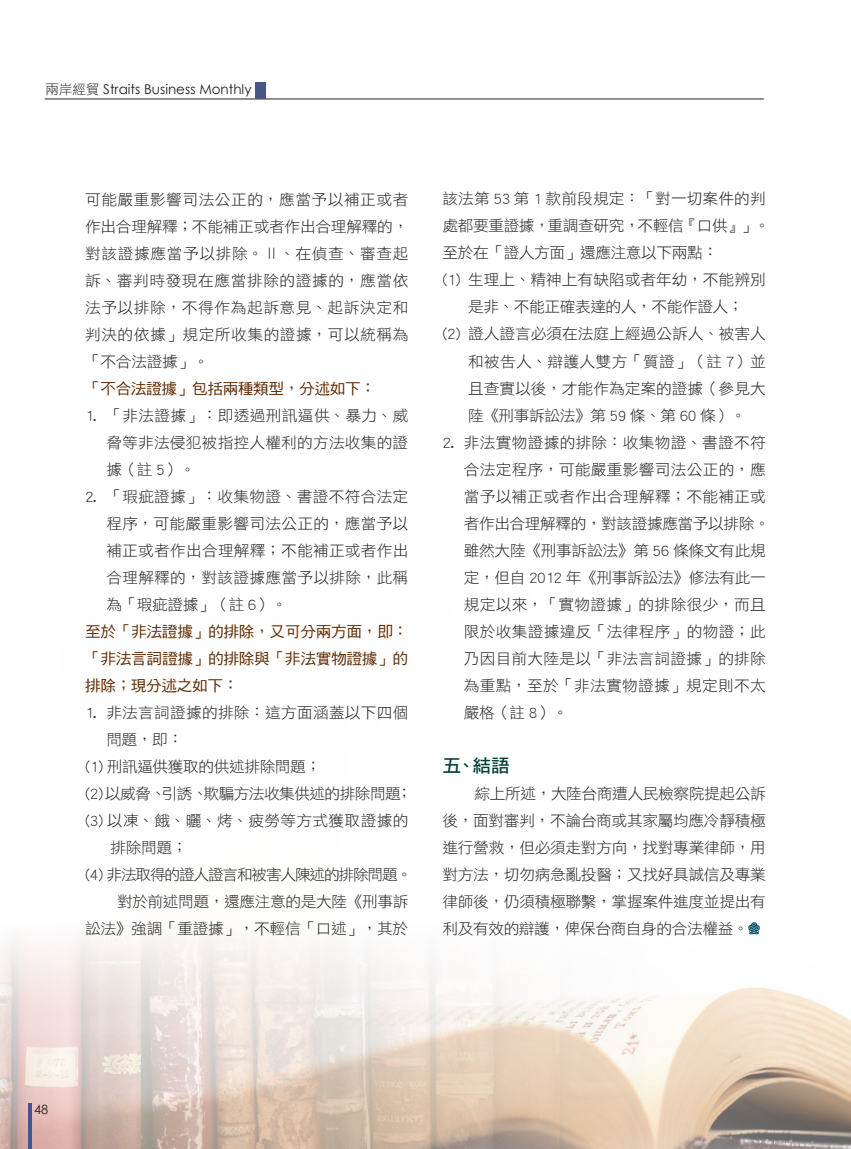
<style>
.page{position:relative;width:851px;height:1149px;background:#fff}
.page>*{position:absolute;margin:0;border:0;box-sizing:border-box;transform-origin:0 0}
.t1{font:18.15px "DF Hei Std W7";color:#003f3b}
.t2{font:15.3px/27px "DF Hei Std W3";letter-spacing:-.005em;color:#231f20;text-align:justify}
.t3{font:15.3px "DF Hei Std W3";letter-spacing:-.03em;color:#231f20}
.t4{font:15.3px/27px "DF Hei Std W5";letter-spacing:-.025em;color:#5f2a00;text-align:justify}
.t5{font:15.3px "DF Hei Std W3";letter-spacing:.02em;color:#231f20}
.t6{font:15.3px "DF Hei Std W3";letter-spacing:-.04em;color:#231f20}
.t7{font:15.3px "DF Hei Std W3";letter-spacing:-.08em;color:#231f20}
.t8{font:15.3px "DF Hei Std W3";letter-spacing:-.025em;color:#231f20}
.t9{font:13.5px "Century Gothic";color:#231f20}
.t10{font:12.75px "Century Gothic";color:#231f20}
.s1{font-family:"DF Hei Std W3"}
</style>
<div class="page">
<img style="left:0;top:934px;width:850px;height:214px">
<hr style="left:45px;top:99px;width:718px;height:1px;background:#231f20">
<div style="left:256px;top:83px;width:10px;height:16px;background:#465785"></div>
<hr style="left:28px;top:1103px;width:3px;height:45px;background:#465785">
<svg style="left:748px;top:922px;width:12px;height:12px"></svg>
<p class="t9" style="left:45px;top:80px;width:207px"><span class="s1">兩岸經貿</span> Straits Business Monthly</p>
<p class="t2" style="left:85px;top:185px;width:325px">可能嚴重影響司法公正的，應當予以補正或者作出合理解釋；不能補正或者作出合理解釋的，對該證據應當予以排除。Ⅱ、在偵查、審查起訴、審判時發現在應當排除的證據的，應當依法予以排除，不得作為起訴意見、起訴決定和判決的依據」規定所收集的證據，可以統稱為「不合法證據」。</p>
<p class="t4" style="left:85px;top:374px;width:292px">「不合法證據」包括兩種類型，分述如下：</p>
<p class="t2" style="left:106px;top:401px;width:303px;text-indent:-21px">1. 「非法證據」：即透過刑訊逼供、暴力、威脅等非法侵犯被指控人權利的方法收集的證據（註 5）。</p>
<p class="t2" style="left:106px;top:482px;width:303px;text-indent:-21px">2. 「瑕疵證據」：收集物證、書證不符合法定程序，可能嚴重影響司法公正的，應當予以補正或者作出合理解釋；不能補正或者作出合理解釋的，對該證據應當予以排除，此稱為「瑕疵證據」（註 6）。</p>
<p class="t4" style="left:85px;top:617px;width:325px">至於「非法證據」的排除，又可分兩方面，即：「非法言詞證據」的排除與「非法實物證據」的排除；現分述之如下：</p>
<p class="t2" style="left:85px;top:698px;width:325px">1. 非法言詞證據的排除：這方面涵蓋以下四個</p>
<p class="t2" style="left:106px;top:725px;width:78px">問題，即：</p>
<p class="t3" style="left:85px;top:757px;width:238px">(1) 刑訊逼供獲取的供述排除問題；</p>
<p class="t6" style="left:85px;top:784px;width:329px">(2)以威脅、引誘、欺騙方法收集供述的排除問題；</p>
<p class="t5" style="left:85px;top:811px;width:325px">(3) 以凍、餓、曬、烤、疲勞等方式獲取證據的</p>
<p class="t2" style="left:111px;top:833px;width:78px">排除問題；</p>
<p class="t7" style="left:85px;top:865px;width:329px">(4) 非法取得的證人證言和被害人陳述的排除問題。</p>
<p class="t3" style="left:117px;top:892px;width:293px">對於前述問題，還應注意的是大陸《刑事訴</p>
<p class="t8" style="left:85px;top:919px;width:325px">訟法》強調「重證據」，不輕信「口述」，其於</p>
<p class="t2" style="left:442px;top:185px;width:325px">該法第 53 第 1 款前段規定：「對一切案件的判</p>
<p class="t3" style="left:442px;top:217px;width:329px">處都要重證據，重調查研究，不輕信『口供』」。</p>
<p class="t3" style="left:442px;top:244px;width:277px">至於在「證人方面」還應注意以下兩點：</p>
<p class="t2" style="left:442px;top:266px;width:325px">(1) 生理上、精神上有缺陷或者年幼，不能辨別</p>
<p class="t3" style="left:468px;top:298px;width:277px">是非、不能正確表達的人，不能作證人；</p>
<p class="t2" style="left:442px;top:320px;width:325px">(2) 證人證言必須在法庭上經過公訴人、被害人</p>
<p class="t5" style="left:468px;top:352px;width:299px">和被告人、辯護人雙方「質證」（註 7）並</p>
<p class="t2" style="left:468px;top:374px;width:299px">且查實以後，才能作為定案的證據（參見大</p>
<p class="t3" style="left:468px;top:406px;width:280px">陸《刑事訴訟法》第 59 條、第 60 條）。</p>
<p class="t2" style="left:463px;top:428px;width:307px;text-align:left;text-indent:-21px">2. 非法實物證據的排除：收集物證、書證不符合法定程序，可能嚴重影響司法公正的，應當予以補正或者作出合理解釋；不能補正或者作出合理解釋的，對該證據應當予以排除。雖然大陸《刑事訴訟法》第 56 條條文有此規定，但自 2012 年《刑事訴訟法》修法有此一規定以來，「實物證據」的排除很少，而且限於收集證據違反「法律程序」的物證；此乃因目前大陸是以「非法言詞證據」的排除為重點，至於「非法實物證據」規定則不太嚴格（註 8）。</p>
<p class="t1" style="left:442px;top:755px;width:69px">五、結語</p>
<p class="t2" style="left:442px;top:779px;width:325px;text-indent:32px">綜上所述，大陸台商遭人民檢察院提起公訴後，面對審判，不論台商或其家屬均應冷靜積極進行營救，但必須走對方向，找對專業律師，用對方法，切勿病急亂投醫；又找好具誠信及專業律師後，仍須積極聯繫，掌握案件進度並提出有利及有效的辯護，俾保台商自身的合法權益。</p>
<p class="t10" style="left:34px;top:1100px;width:16px">48</p>
</div>
